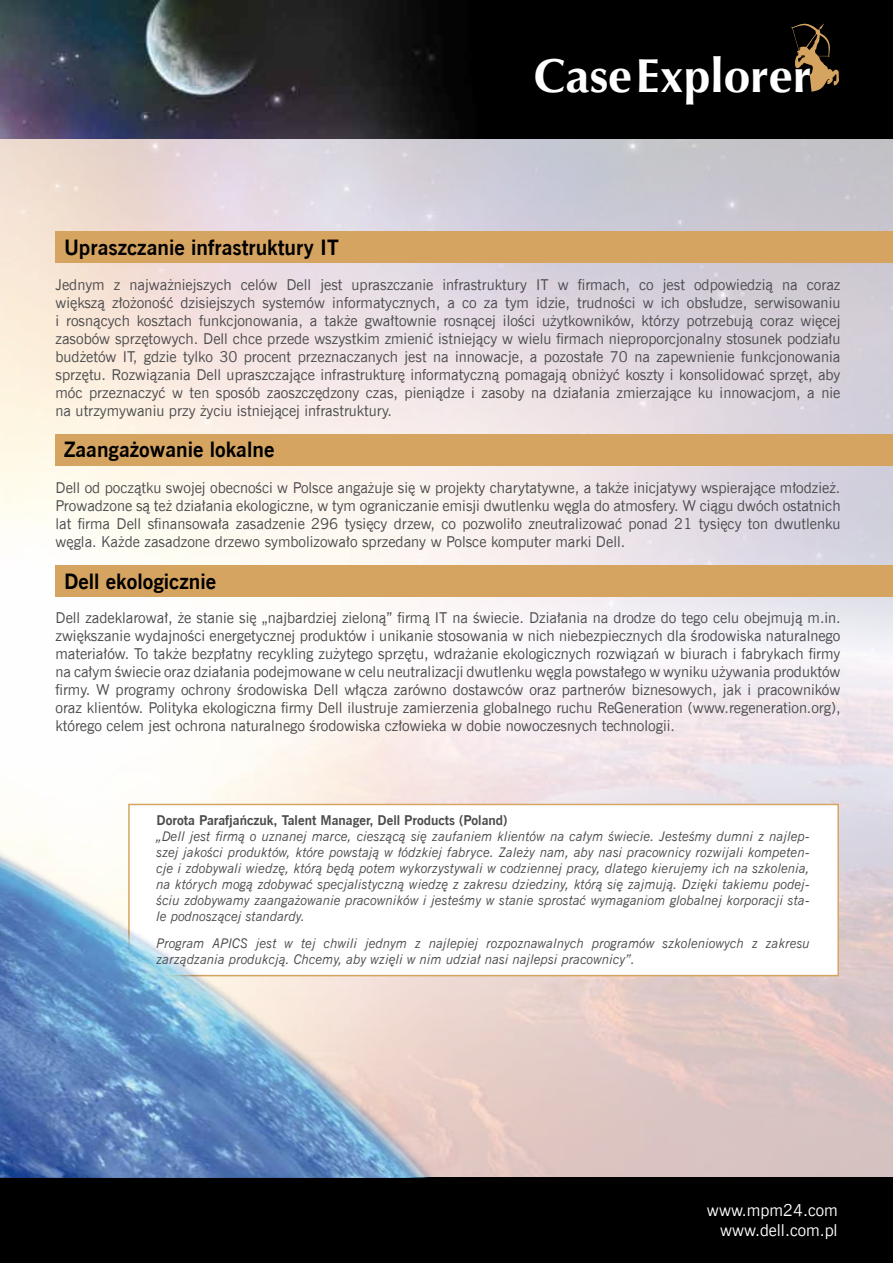
<style>
.page{position:relative;width:893px;height:1263px;background:#fff}
.page>*{position:absolute;margin:0;border:0;box-sizing:border-box;transform-origin:0 0}
.t1{font:700 47.85px "Optima";color:#fff}
.t2{font:700 21px "News Goth EU";color:#000}
.t3{font:16.5px/19.8px "News Goth EU";color:#fff;text-align:right}
.t4{font:15px/18px "News Goth EU";color:#4b4b4d;text-align:justify}
.t5{font:italic 13.35px/16px "News Goth EU";color:#4b4b4d;text-align:justify}
.t6{font:700 13.35px "News Goth EU";color:#4b4b4d}
</style>
<div class="page">
<img style="left:0;top:139px;width:893px;height:1039px">
<img style="left:0;top:0;width:893px;height:139px">
<div style="left:0;top:1178px;width:893px;height:85px;background:#000"></div>
<svg style="left:791px;top:23px;width:48px;height:69px;background:#43331e"></svg>
<div style="left:128px;top:804px;width:711px;height:172px;background:#fff;border:2px solid #d6a461"></div>
<div style="left:56px;top:231px;width:837px;height:32px;background:#d6a461"></div>
<div style="left:56px;top:434px;width:837px;height:32px;background:#d6a461"></div>
<div style="left:56px;top:565px;width:837px;height:32px;background:#d6a461"></div>
<img style="left:0;top:671px;width:591px;height:507px">
<h2 class="t2" style="left:64px;top:234px;width:276px">Upraszczanie infrastruktury IT</h2>
<h1 class="t1" style="left:534px;top:48px;width:279px">Case Explorer</h1>
<p class="t4" style="left:56px;top:276px;width:786px">Jednym z najważniejszych celów Dell jest upraszczanie infrastruktury IT w firmach, co jest odpowiedzią na coraz większą złożoność dzisiejszych systemów informatycznych, a co za tym idzie, trudności w ich obsłudze, serwisowaniu i rosnących kosztach funkcjonowania, a także gwałtownie rosnącej ilości użytkowników, którzy potrzebują coraz więcej zasobów sprzętowych. Dell chce przede wszystkim zmienić istniejący w wielu firmach nieproporcjonalny stosunek podziału budżetów IT, gdzie tylko 30 procent przeznaczanych jest na innowacje, a pozostałe 70 na zapewnienie funkcjonowania sprzętu. Rozwiązania Dell upraszczające infrastrukturę informatyczną pomagają obniżyć koszty i konsolidować sprzęt, aby móc przeznaczyć w ten sposób zaoszczędzony czas, pieniądze i zasoby na działania zmierzające ku innowacjom, a nie na utrzymywaniu przy życiu istniejącej infrastruktury.</p>
<h2 class="t2" style="left:64px;top:437px;width:212px">Zaangażowanie lokalne</h2>
<p class="t4" style="left:56px;top:479px;width:787px">Dell od początku swojej obecności w Polsce angażuje się w projekty charytatywne, a także inicjatywy wspierające młodzież.<br>Prowadzone są też działania ekologiczne, w tym ograniczanie emisji dwutlenku węgla do atmosfery. W ciągu dwóch ostatnich lat firma Dell sfinansowała zasadzenie 296 tysięcy drzew, co pozwoliło zneutralizować ponad 21 tysięcy ton dwutlenku węgla. Każde zasadzone drzewo symbolizowało sprzedany w Polsce komputer marki Dell.</p>
<h2 class="t2" style="left:64px;top:568px;width:154px">Dell ekologicznie</h2>
<p class="t4" style="left:56px;top:608px;width:787px">Dell zadeklarował, że stanie się „najbardziej zieloną” firmą IT na świecie. Działania na drodze do tego celu obejmują m.in. zwiększanie wydajności energetycznej produktów i unikanie stosowania w nich niebezpiecznych dla środowiska naturalnego materiałów. To także bezpłatny recykling zużytego sprzętu, wdrażanie ekologicznych rozwiązań w biurach i fabrykach firmy na całym świecie oraz działania podejmowane w celu neutralizacji dwutlenku węgla powstałego w wyniku używania produktów firmy. W programy ochrony środowiska Dell włącza zarówno dostawców oraz partnerów biznesowych, jak i pracowników oraz klientów. Polityka ekologiczna firmy Dell ilustruje zamierzenia globalnego ruchu ReGeneration (www.regeneration.org), którego celem jest ochrona naturalnego środowiska człowieka w dobie nowoczesnych technologii.</p>
<p class="t6" style="left:157px;top:812px;width:352px">Dorota Parafjańczuk, Talent Manager, Dell Products (Poland)</p>
<p class="t5" style="left:157px;top:828px;width:655px">„Dell jest firmą o uznanej marce, cieszącą się zaufaniem klientów na całym świecie. Jesteśmy dumni z najlep&shy;szej jakości produktów, które powstają w łódzkiej fabryce. Zależy nam, aby nasi pracownicy rozwijali kompeten&shy;cje i zdobywali wiedzę, którą będą potem wykorzystywali w codziennej pracy, dlatego kierujemy ich na szkolenia, na których mogą zdobywać specjalistyczną wiedzę z zakresu dziedziny, którą się zajmują. Dzięki takiemu podej&shy;ściu zdobywamy zaangażowanie pracowników i jesteśmy w stanie sprostać wymaganiom globalnej korporacji sta&shy;le podnoszącej standardy.</p>
<p class="t5" style="left:157px;top:936px;width:655px">Program APICS jest w tej chwili jednym z najlepiej rozpoznawalnych programów szkoleniowych z zakresu zarządzania produkcją. Chcemy, aby wzięli w nim udział nasi najlepsi pracownicy”.</p>
<p class="t3" style="left:707px;top:1200px;width:132px">www.mpm24.com www.dell.com.pl</p>
</div>
